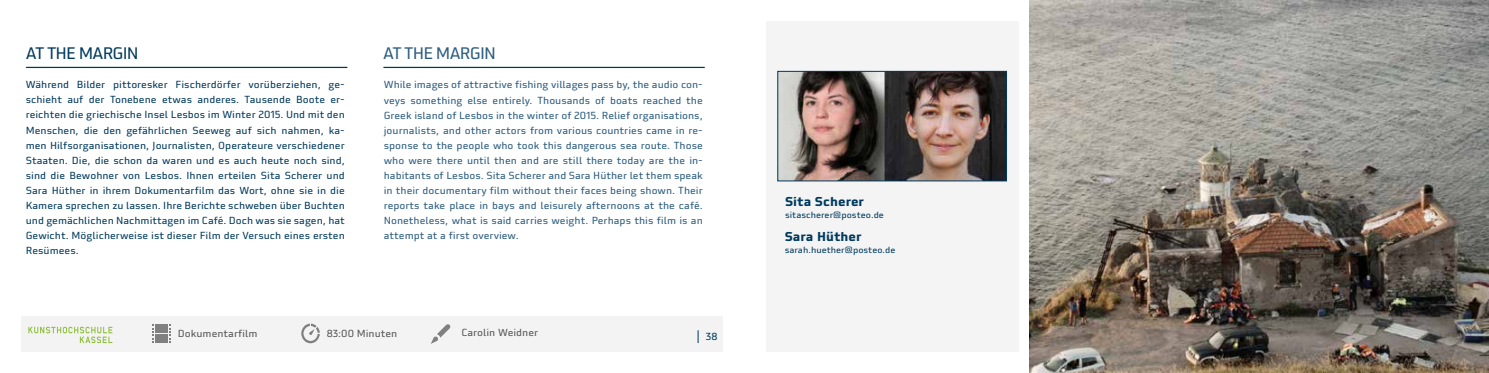
<style>
.page{position:relative;width:1489px;height:373px;background:#fff}
.page>*{position:absolute;margin:0;border:0;box-sizing:border-box;transform-origin:0 0}
.t1{font:16.25px "Utility Pro";letter-spacing:-.05em;color:#003a5d}
.t2{font:16.25px "Utility Pro";letter-spacing:-.05em;color:#2c5d80}
.t3{font:700 12.5px "Utility Pro";color:#003a5d}
.t4{font:10px/15px "Utility Pro";color:#003a5d;text-align:justify}
.t5{font:10px/15px "Utility Pro";color:#2c5d80;text-align:justify}
.t6{font:10px "Utility Pro";color:#575756}
.t7{font:8.75px "Utility Pro";color:#003a5d}
</style>
<div class="page">
<div style="left:765px;top:21px;width:253px;height:330px;background:#f4f4f4"></div>
<div style="left:21px;top:316px;width:702px;height:35px;background:#f3f3f3"></div>
<hr style="left:26px;top:67px;width:321px;height:1px;background:#003a5d">
<hr style="left:383px;top:67px;width:321px;height:1px;background:#003a5d">
<svg style="left:697px;top:330px;width:1px;height:12px"></svg>
<svg style="left:28px;top:326px;width:84px;height:16px"></svg>
<img style="left:1029px;top:0;width:459px;height:372px">
<img style="left:779px;top:73px;width:225px;height:106px">
<div style="left:777px;top:71px;width:229px;height:110px;border:1px solid #003a5d"></div>
<svg style="left:301px;top:323px;width:19px;height:19px"></svg>
<svg style="left:431px;top:324px;width:19px;height:19px"></svg>
<div style="left:156px;top:324px;width:12px;height:8px;background:#808080"></div>
<div style="left:156px;top:334px;width:12px;height:8px;background:#808080"></div>
<svg style="left:152px;top:324px;width:2px;height:18px"></svg>
<svg style="left:169px;top:324px;width:2px;height:18px"></svg>
<h1 class="t1" style="left:26px;top:43px;width:114px">AT THE MARGIN</h1>
<h1 class="t2" style="left:383px;top:43px;width:114px">AT THE MARGIN</h1>
<p class="t4" style="left:26px;top:77px;width:320px">Während Bilder pittoresker Fischerdörfer vorüberziehen, ge&shy;schieht auf der Tonebene etwas anderes. Tausende Boote er&shy;reichten die griechische Insel Lesbos im Winter 2015. Und mit den Menschen, die den gefährlichen Seeweg auf sich nahmen, ka&shy;men Hilfsorganisationen, Journalisten, Operateure verschiedener Staaten. Die, die schon da waren und es auch heute noch sind, sind die Bewohner von Lesbos. Ihnen erteilen Sita Scherer und Sara Hüther in ihrem Dokumentarfilm das Wort, ohne sie in die Kamera sprechen zu lassen. Ihre Berichte schweben über Buchten und gemächlichen Nachmittagen im Café. Doch was sie sagen, hat Gewicht. Möglicherweise ist dieser Film der Versuch eines ersten Resümees.</p>
<p class="t5" style="left:384px;top:77px;width:320px">While images of attractive fishing villages pass by, the audio con&shy;veys something else entirely. Thousands of boats reached the Greek island of Lesbos in the winter of 2015. Relief organisations, journalists, and other actors from various countries came in re&shy;sponse to the people who took this dangerous sea route. Those who were there until then and are still there today are the in&shy;habitants of Lesbos. Sita Scherer and Sara Hüther let them speak in their documentary film without their faces being shown. Their reports take place in bays and leisurely afternoons at the café.<br>Nonetheless, what is said carries weight. Perhaps this film is an attempt at a first overview.</p>
<p class="t6" style="left:178px;top:327px;width:81px">Dokumentarfilm</p>
<p class="t6" style="left:327px;top:326px;width:72px">83:00 Minuten</p>
<p class="t6" style="left:461px;top:326px;width:78px">Carolin Weidner</p>
<p class="t4" style="left:705px;top:328px;width:13px">38</p>
<p class="t3" style="left:785px;top:193px;width:81px">Sita Scherer</p>
<p class="t7" style="left:785px;top:209px;width:100px">sitascherer@posteo.de</p>
<p class="t3" style="left:784px;top:227px;width:78px">Sara Hüther</p>
<p class="t7" style="left:784px;top:244px;width:112px">sarah.huether@posteo.de</p>
</div>
